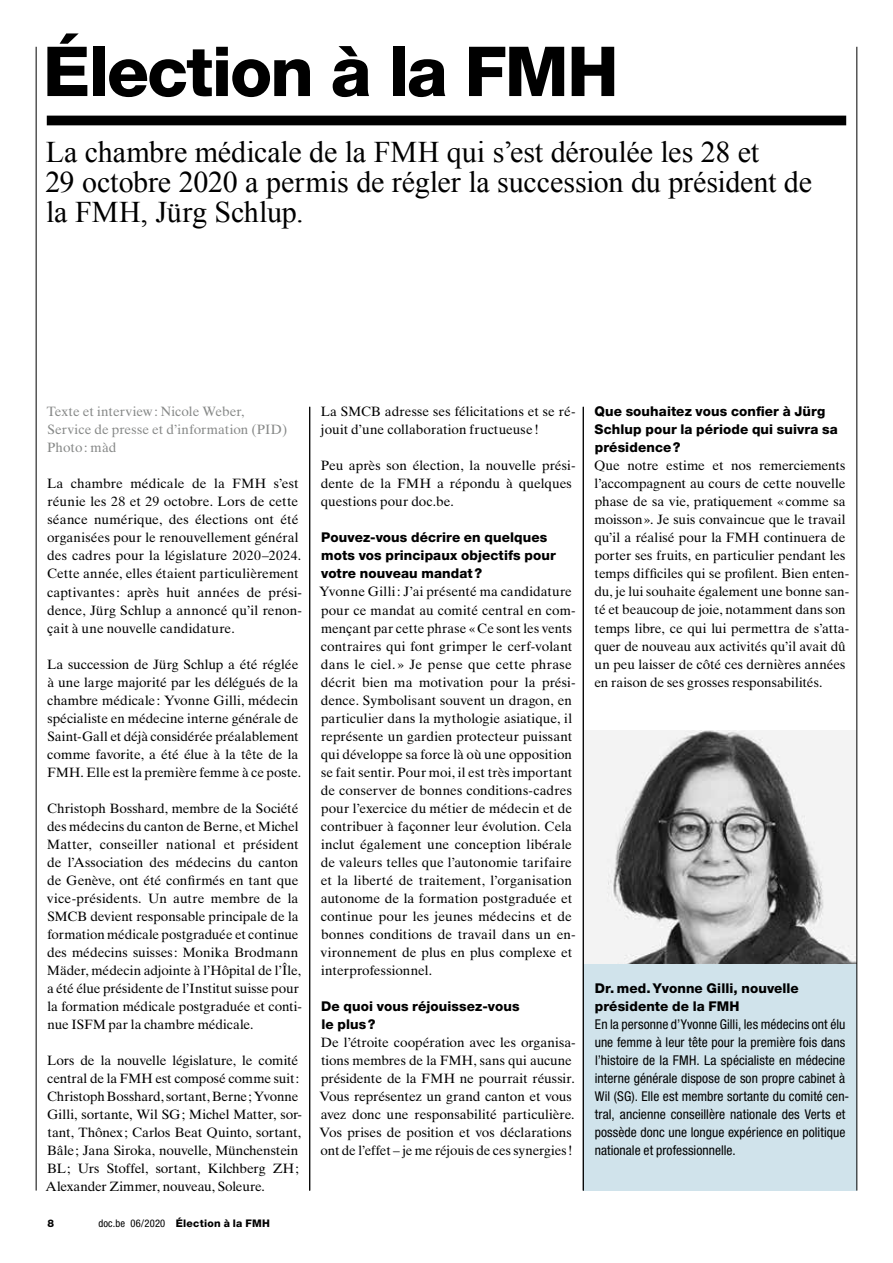
<style>
.page{position:relative;width:893px;height:1263px;background:#fff}
.page>*{position:absolute;margin:0;border:0;box-sizing:border-box;transform-origin:0 0}
.t1{font:800 69px "Helvetica Neue LT Std";letter-spacing:-.025em;color:#000}
.t2{font:30px/30px "Times New Roman";letter-spacing:-.005em;color:#000}
.t3{font:13.5px/18px "Times Ten";color:#000}
.t4{font:condensed 13.5px/18px "Helvetica Neue LT Std";letter-spacing:.005em;color:#000}
.t5{font:800 13.5px/18px "Helvetica Neue LT Std";letter-spacing:.01em;color:#000}
.t6{font:13.5px/18px "Times Ten";letter-spacing:.005em;color:#878988}
.t7{font:800 10.5px "Helvetica Neue LT Std";letter-spacing:.02em;color:#000}
.s1{font-weight:400;font-stretch:condensed}
</style>
<div class="page">
<img style="left:584px;top:731px;width:273px;height:233px">
<div style="left:583px;top:964px;width:274px;height:226px;background:#d0e3eb"></div>
<div style="left:47px;top:116px;width:799px;height:9px;background:#000"></div>
<hr style="left:36px;top:47px;width:1px;height:1143px;background:#000">
<hr style="left:857px;top:47px;width:1px;height:1143px;background:#000">
<hr style="left:309px;top:407px;width:1px;height:783px;background:#000">
<hr style="left:583px;top:407px;width:1px;height:783px;background:#000">
<h1 class="t1" style="left:43px;top:30px;width:577px">Élection à la FMH</h1>
<h2 class="t2" style="left:45px;top:136px;width:768px">La chambre médicale de la FMH qui s’est déroulée les 28 et<br>29 octobre 2020 a permis de régler la succession du président de la FMH, Jürg Schlup.</h2>
<p class="t6" style="left:47px;top:403px;width:242px">Texte et interview: Nicole Weber,<br>Service de presse et d’information (PID)<br>Photo: màd</p>
<p class="t3" style="left:47px;top:475px;width:257px">La chambre médicale de la FMH s’est réunie les 28 et 29 octobre. Lors de cette séance numérique, des élections ont été organisées pour le renouvellement général des cadres pour la législature 2020–2024.<br>Cette année, elles étaient particulièrement captivantes: après huit années de prési&shy;dence, Jürg Schlup a annoncé qu’il renon&shy;çait à une nouvelle candidature.</p>
<p class="t3" style="left:47px;top:655px;width:255px">La succession de Jürg Schlup a été réglée à une large majorité par les délégués de la chambre médicale: Yvonne Gilli, médecin spécialiste en médecine interne générale de Saint-Gall et déjà considérée préalablement comme favorite, a été élue à la tête de la FMH. Elle est la première femme à ce poste.</p>
<p class="t3" style="left:47px;top:799px;width:257px">Christoph Bosshard, membre de la Société des médecins du canton de Berne, et Michel Matter, conseiller national et président de l’Association des médecins du canton de Genève, ont été confirmés en tant que vice-présidents. Un autre membre de la SMCB devient responsable principale de la formation médicale postgraduée et continue des médecins suisses: Monika Brodmann Mäder, médecin adjointe à l’Hôpital de l’Île, a été élue présidente de l’Institut suisse pour la formation médicale postgraduée et conti&shy;nue ISFM par la chambre médicale.</p>
<p class="t3" style="left:45px;top:1051px;width:258px">Lors de la nouvelle législature, le comité central de la FMH est composé comme suit:<br>Christoph Bosshard, sortant, Berne; Yvonne Gilli, sortante, Wil SG; Michel Matter, sor&shy;tant, Thônex; Carlos Beat Quinto, sortant, Bâle; Jana Siroka, nouvelle, Münchenstein BL; Urs Stoffel, sortant, Kilchberg ZH; Alexander Zimmer, nouveau, Soleure.</p>
<p class="t7" style="left:48px;top:1216px;width:8px">8</p>
<p class="t7" style="left:98px;top:1216px;width:173px"><span class="s1">doc.be 06/2020</span> Élection à la FMH</p>
<p class="t3" style="left:321px;top:403px;width:256px">La SMCB adresse ses félicitations et se ré&shy;jouit d’une collaboration fructueuse !</p>
<p class="t3" style="left:321px;top:457px;width:256px">Peu après son élection, la nouvelle prési&shy;dente de la FMH a répondu à quelques questions pour doc.be.</p>
<p class="t5" style="left:321px;top:529px;width:236px">Pouvez-vous décrire en quelques mots vos principaux objectifs pour votre nouveau mandat?</p>
<p class="t3" style="left:319px;top:583px;width:258px">Yvonne Gilli: J’ai présenté ma candidature pour ce mandat au comité central en com&shy;mençant par cette phrase «Ce sont les vents contraires qui font grimper le cerf-volant dans le ciel. » Je pense que cette phrase décrit bien ma motivation pour la prési&shy;dence. Symbolisant souvent un dragon, en particulier dans la mythologie asiatique, il représente un gardien protecteur puissant qui développe sa force là où une opposition se fait sentir. Pour moi, il est très important de conserver de bonnes conditions-cadres pour l’exercice du métier de médecin et de contribuer à façonner leur évolution. Cela inclut également une conception libérale de valeurs telles que l’autonomie tarifaire et la liberté de traitement, l’organisation autonome de la formation postgraduée et continue pour les jeunes médecins et de bonnes conditions de travail dans un en&shy;vironnement de plus en plus complexe et interprofessionnel.</p>
<p class="t5" style="left:321px;top:997px;width:200px">De quoi vous réjouissez-vous le plus?</p>
<p class="t3" style="left:320px;top:1033px;width:258px">De l’étroite coopération avec les organisa&shy;tions membres de la FMH, sans qui aucune présidente de la FMH ne pourrait réussir.<br>Vous représentez un grand canton et vous avez donc une responsabilité particulière.<br>Vos prises de position et vos déclarations ont de l’effet – je me réjouis de ces synergies!</p>
<p class="t5" style="left:594px;top:403px;width:245px">Que souhaitez vous confier à Jürg<br>Schlup pour la période qui suivra sa présidence?</p>
<p class="t3" style="left:594px;top:457px;width:257px">Que notre estime et nos remerciements l’accompagnent au cours de cette nouvelle phase de sa vie, pratiquement «comme sa moisson». Je suis convaincue que le travail qu’il a réalisé pour la FMH continuera de porter ses fruits, en particulier pendant les temps difficiles qui se profilent. Bien enten&shy;du, je lui souhaite également une bonne san&shy;té et beaucoup de joie, notamment dans son temps libre, ce qui lui permettra de s’atta&shy;quer de nouveau aux activités qu’il avait dû un peu laisser de côté ces dernières années en raison de ses grosses responsabilités.</p>
<p class="t5" style="left:595px;top:979px;width:206px">Dr. med. Yvonne Gilli, nouvelle présidente de la FMH</p>
<p class="t4" style="left:595px;top:1015px;width:256px">En la personne d’Yvonne Gilli, les médecins ont élu une femme à leur tête pour la première fois dans l’histoire de la FMH. La spécialiste en médecine interne générale dispose de son propre cabinet à Wil (SG). Elle est membre sortante du comité cen&shy;tral, ancienne conseillère nationale des Verts et possède donc une longue expérience en politique nationale et professionnelle.</p>
</div>
